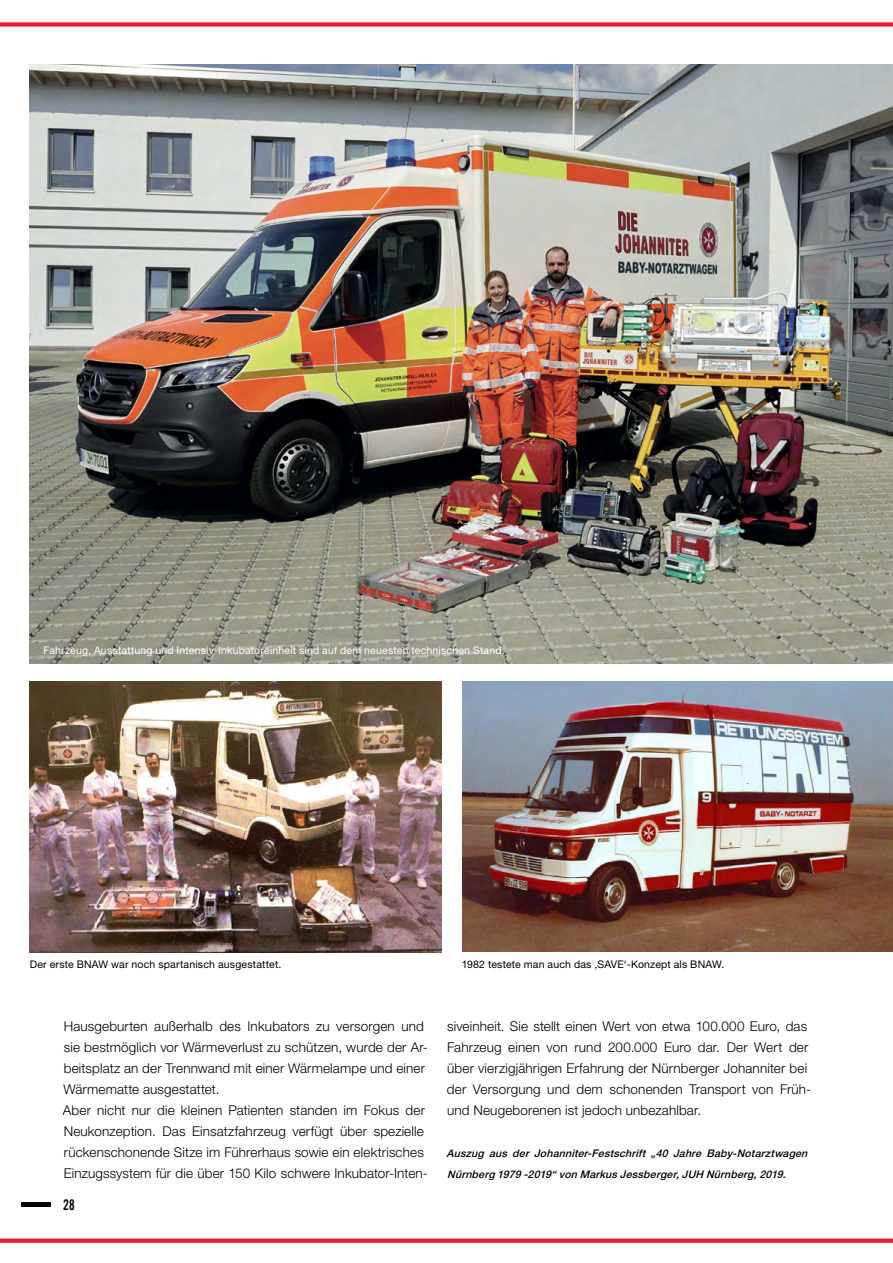
<style>
.page{position:relative;width:893px;height:1263px;background:#fff}
.page>*{position:absolute;margin:0;border:0;box-sizing:border-box;transform-origin:0 0}
.t1{font:15px "Alternate Gothic No 2 BT";color:#000}
.t2{font:300 13.5px/21px "Helvetica Neue LT Pro";letter-spacing:.01em;color:#000}
.t3{font:italic 500 10.5px/21px "Helvetica Neue LT Pro";color:#000}
.t4{font:10.5px "Helvetica Neue LT Pro";letter-spacing:.02em;color:#000}
.t5{font:10.5px "Helvetica Neue LT Pro";letter-spacing:.02em;color:#fff}
</style>
<div class="page">
<img style="left:0;top:22px;width:893px;height:1221px">
<p class="t5" style="left:43px;top:644px;width:463px">Fahrzeug, Ausstattung und Intensiv-Inkubatoreinheit sind auf dem neuesten technischen Stand.</p>
<p class="t4" style="left:30px;top:958px;width:253px">Der erste BNAW war noch spartanisch ausgestattet.</p>
<p class="t4" style="left:462px;top:958px;width:264px">1982 testete man auch das ‚SAVE‘-Konzept als BNAW.</p>
<p class="t2" style="left:63px;top:1015px;width:367px">Hausgeburten außerhalb des Inkubators zu versorgen und sie bestmöglich vor Wärmeverlust zu schützen, wurde der Ar&shy;beitsplatz an der Trennwand mit einer Wärmelampe und einer Wärmematte ausgestattet.<br>Aber nicht nur die kleinen Patienten standen im Fokus der Neukonzeption. Das Einsatzfahrzeug verfügt über spezielle rückenschonende Sitze im Führerhaus sowie ein elektrisches Einzugssystem für die über 150 Kilo schwere Inkubator-Inten-</p>
<p class="t1" style="left:63px;top:1196px;width:13px">28</p>
<p class="t2" style="left:447px;top:1015px;width:366px">siveinheit. Sie stellt einen Wert von etwa 100.000 Euro, das Fahrzeug einen von rund 200.000 Euro dar. Der Wert der über vierzigjährigen Erfahrung der Nürnberger Johanniter bei der Versorgung und dem schonenden Transport von Früh&shy;und Neugeborenen ist jedoch unbezahlbar.</p>
<p class="t3" style="left:447px;top:1143px;width:365px">Auszug aus der Johanniter-Festschrift „40 Jahre Baby -Notarztwagen<br>Nürnberg 1979 -2019“von MarkusJessberger,JUH Nürnberg,2019.</p>
</div>
